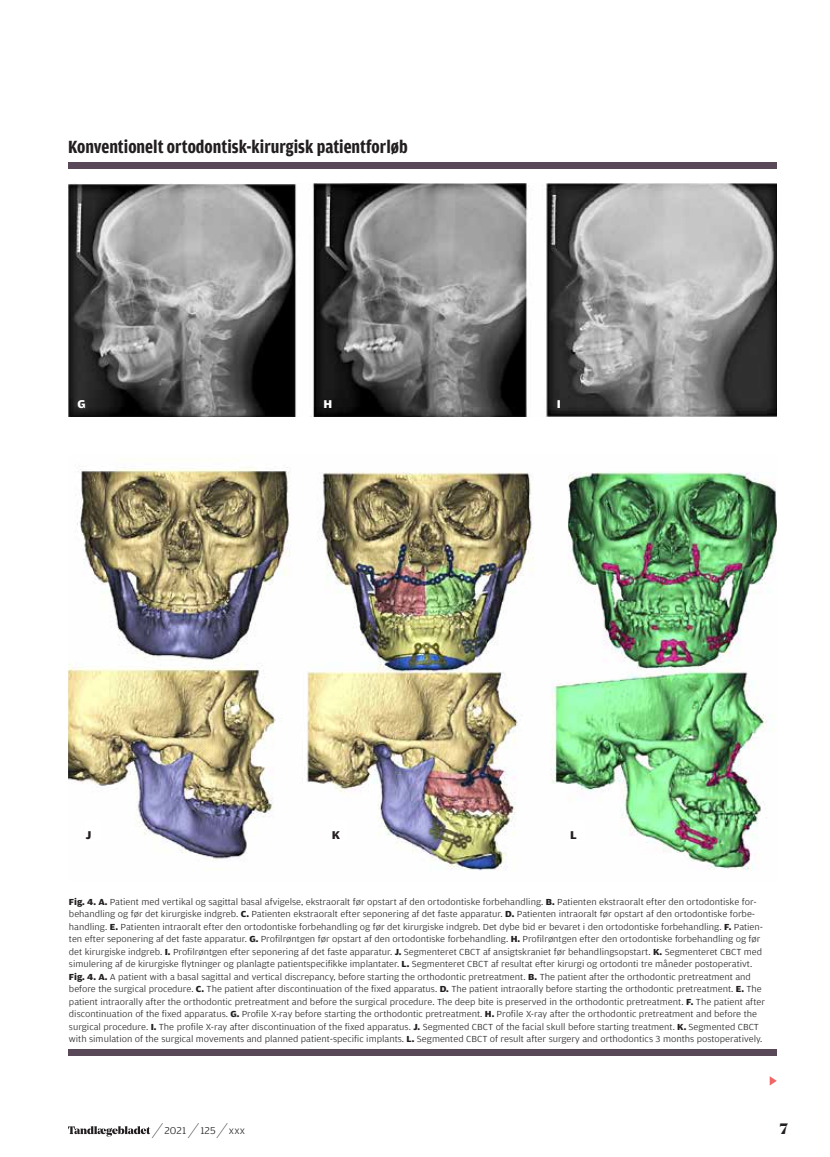
<style>
.page{position:relative;width:830px;height:1157px;background:#fff}
.page>*{position:absolute;margin:0;border:0;box-sizing:border-box;transform-origin:0 0}
.t1{font:700 18.75px "Amplitude Condensed";color:#231f20}
.t2{font:900 15px "Noe Display";color:#231f20}
.t3{font:700 12px "Amplitude Wide";color:#fff}
.t4{font:700 12px "Amplitude Wide";color:#231f20}
.t5{font:300 10.5px "Amplitude Wide";letter-spacing:.02em;color:#231f20}
.t6{font:300 9.3px/12.5px "Amplitude Wide";color:#231f20}
.s1{font-weight:700}
.s2{font-family:"Noe Display";font-weight:900;font-size:21px}
</style>
<div class="page">
<svg style="left:769px;top:1076px;width:7px;height:9px"></svg>
<div style="left:68px;top:1049px;width:708px;height:7px;background:#594958"></div>
<div style="left:68px;top:162px;width:708px;height:7px;background:#594958"></div>
<img style="left:68px;top:184px;width:708px;height:233px">
<img style="left:68px;top:465px;width:708px;height:406px">
<div style="left:85px;top:820px;width:15px;height:21px;background:#fff"></div>
<div style="left:331px;top:820px;width:15px;height:21px;background:#fff"></div>
<div style="left:569px;top:820px;width:15px;height:21px;background:#fff"></div>
<svg style="left:68px;top:1126px;width:82px;height:10px"></svg>
<h1 class="t1" style="left:68px;top:137px;width:341px">Konventionelt ortodontisk-kirurgisk patientforløb</h1>
<p class="t3" style="left:77px;top:398px;width:10px">G</p>
<p class="t3" style="left:323px;top:398px;width:10px">H</p>
<p class="t3" style="left:556px;top:398px;width:6px">I</p>
<p class="t4" style="left:86px;top:828px;width:7px">J</p>
<p class="t4" style="left:332px;top:828px;width:10px">K</p>
<p class="t4" style="left:569px;top:828px;width:8px">L</p>
<p class="t6" style="left:69px;top:895px;width:697px"><span class="s1">Fig. 4. A.</span> Patient med vertikal og sagittal basal afvigelse, ekstraoralt før opstart af den ortodontiske forbehandling. <span class="s1">B.</span> Patienten ekstraoralt efter den ortodontiske for&shy;behandling og før det kirurgiske indgreb. <span class="s1">C.</span> Patienten ekstraoralt efter seponering af det faste apparatur. <span class="s1">D.</span> Patienten intraoralt før opstart af den ortodontiske forbe&shy;handling. <span class="s1">E.</span> Patienten intraoralt efter den ortodontiske forbehandling og før det kirurgiske indgreb. Det dybe bid er bevaret i den ortodontiske forbehandling. <span class="s1">F.</span> Patien&shy;ten efter seponering af det faste apparatur. <span class="s1">G.</span> Profilrøntgen før opstart af den ortodontiske forbehandling. <span class="s1">H.</span> Profilrøntgen efter den ortodontiske forbehandling og før det kirurgiske indgreb. <span class="s1">I.</span> Profilrøntgen efter seponering af det faste apparatur. <span class="s1">J.</span> Segmenteret CBCT af ansigtskraniet før behandlingsopstart. <span class="s1">K.</span> Segmenteret CBCT med simulering af de kirurgiske flytninger og planlagte patientspecifikke implantater. <span class="s1">L.</span> Segmenteret CBCT af resultat efter kirurgi og ortodonti tre måneder postoperativt.<br><span class="s1">Fig. 4. A.</span> A patient with a basal sagittal and vertical discrepancy, before starting the orthodontic pretreatment. <span class="s1">B.</span> The patient after the orthodontic pretreatment and before the surgical procedure. <span class="s1">C.</span> The patient after discontinuation of the fixed apparatus. <span class="s1">D.</span> The patient intraorally before starting the orthodontic pretreatment. <span class="s1">E.</span> The patient intraorally after the orthodontic pretreatment and before the surgical procedure. The deep bite is preserved in the orthodontic pretreatment. <span class="s1">F.</span> The patient after discontinuation of the fixed apparatus. <span class="s1">G.</span> Profile X-ray before starting the orthodontic pretreatment. <span class="s1">H.</span> Profile X-ray after the orthodontic pretreatment and before the surgical procedure. <span class="s1">I.</span> The profile X-ray after discontinuation of the fixed apparatus. <span class="s1">J.</span> Segmented CBCT of the facial skull before starting treatment. <span class="s1">K.</span> Segmented CBCT with simulation of the surgical movements and planned patient-specific implants. <span class="s1">L.</span> Segmented CBCT of result after surgery and orthodontics 3 months postoperatively.</p>
<p class="t5" style="left:157px;top:1124px;width:90px"><span class="s2">∕</span> 2021 <span class="s2">∕</span> 125 <span class="s2">∕</span> xxx</p>
<h2 class="t2" style="left:779px;top:1118px;width:10px">7</h2>
</div>
